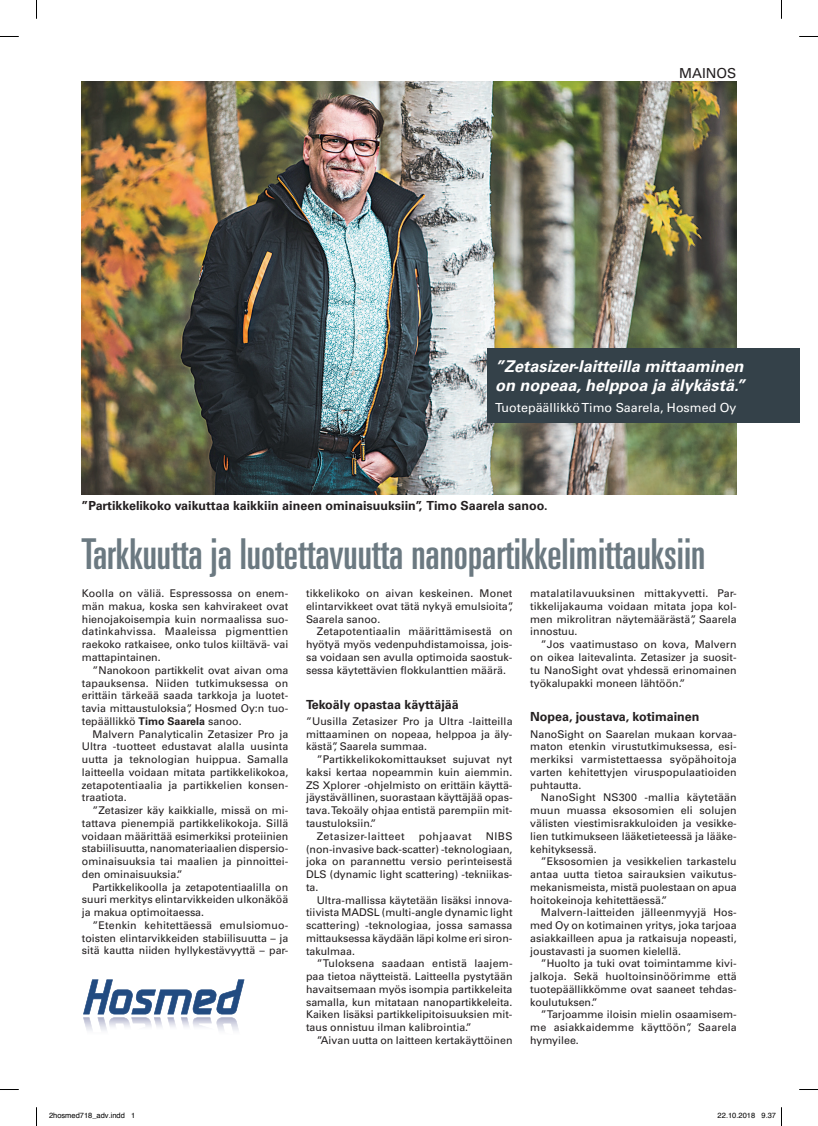
<style>
.page{position:relative;width:818px;height:1126px;background:#fff}
.page>*{position:absolute;margin:0;border:0;box-sizing:border-box;transform-origin:0 0}
.t1{font:ultra-condensed 42.5px "Univers LT Std";color:#6b7981}
.t2{font:italic 700 16.25px/19.5px "Univers LT Std";color:#fff}
.t3{font:13.75px "Univers LT Std";color:#231f20}
.t4{font:700 12.5px "Univers LT Std";color:#231f20}
.t5{font:12.5px "Univers LT Std";color:#fff}
.t6{font:10.62px/12.8px "Univers LT Std";color:#231f20;text-align:justify}
.t7{font:10.62px "Univers LT Std";letter-spacing:.035em;color:#231f20}
.t8{font:7.5px "Helvetica";color:#000}
.s1{font-weight:700}
</style>
<div class="page">
<img style="left:81px;top:81px;width:654px;height:413px">
<div style="left:486px;top:348px;width:312px;height:75px;background:#344149"></div>
<svg style="left:83px;top:979px;width:161px;height:52px"></svg>
<svg style="left:0;top:36px;width:19px;height:1px"></svg>
<svg style="left:799px;top:36px;width:18px;height:1px"></svg>
<svg style="left:0;top:1089px;width:19px;height:1px"></svg>
<svg style="left:799px;top:1089px;width:18px;height:1px"></svg>
<svg style="left:36px;top:0;width:1px;height:19px"></svg>
<svg style="left:36px;top:1107px;width:1px;height:18px"></svg>
<p class="t3" style="left:678px;top:65px;width:59px">MAINOS</p>
<h2 class="t2" style="left:495px;top:357px;width:251px">”Zetasizer-laitteilla mittaaminen on nopeaa, helppoa ja älykästä.”</h2>
<p class="t5" style="left:495px;top:400px;width:243px">Tuotepäällikkö Timo Saarela, Hosmed Oy</p>
<p class="t4" style="left:81px;top:498px;width:467px">”Partikkelikoko vaikuttaa kaikkiin aineen ominaisuuksiin”, Timo Saarela sanoo.</p>
<h1 class="t1" style="left:81px;top:529px;width:625px">Tarkkuutta ja luotettavuutta nanopartikkelimittauksiin</h1>
<p class="t6" style="left:82px;top:587px;width:208px">Koolla on väliä. Espressossa on enem&shy;män makua, koska sen kahvirakeet ovat hienojakoisempia kuin normaalissa suo&shy;datinkahvissa. Maaleissa pigmenttien raekoko ratkaisee, onko tulos kiiltävä- vai mattapintainen.</p>
<p class="t6" style="left:82px;top:663px;width:208px;text-indent:11px">”Nanokoon partikkelit ovat aivan oma tapauksensa. Niiden tutkimuksessa on erittäin tärkeää saada tarkkoja ja luotet&shy;tavia mittaustuloksia”, Hosmed Oy:n tuo&shy;tepäällikkö <span class="s1">Timo Saarela</span> sanoo.</p>
<p class="t6" style="left:82px;top:727px;width:208px;text-indent:11px">Malvern Panalyticalin Zetasizer Pro ja Ultra -tuotteet edustavat alalla uusinta uutta ja teknologian huippua. Samalla laitteella voidaan mitata partikkelikokoa, zetapotentiaalia ja partikkelien konsen&shy;traatiota.</p>
<p class="t6" style="left:82px;top:804px;width:208px;text-indent:11px">”Zetasizer käy kaikkialle, missä on mi&shy;tattava pienempiä partikkelikokoja. Sillä voidaan määrittää esimerkiksi proteiinien stabiilisuutta, nanomateriaalien dispersio&shy;ominaisuuksia tai maalien ja pinnoittei&shy;den ominaisuuksia.”</p>
<p class="t6" style="left:82px;top:880px;width:208px;text-indent:11px">Partikkelikoolla ja zetapotentiaalilla on suuri merkitys elintarvikkeiden ulkonäköä ja makua optimoitaessa.</p>
<p class="t6" style="left:82px;top:918px;width:208px;text-indent:11px">”Etenkin kehitettäessä emulsiomuo&shy;toisten elintarvikkeiden stabiilisuutta – ja sitä kautta niiden hyllykestävyyttä – par-</p>
<p class="t6" style="left:306px;top:587px;width:209px;text-align:left">tikkelikoko on aivan keskeinen. Monet elintarvikkeet ovat tätä nykyä emulsioita”,<br>Saarela sanoo.</p>
<p class="t6" style="left:306px;top:625px;width:208px;text-indent:11px">Zetapotentiaalin määrittämisestä on hyötyä myös vedenpuhdistamoissa, jois&shy;sa voidaan sen avulla optimoida saostuk&shy;sessa käytettävien flokkulanttien määrä.</p>
<p class="t4" style="left:306px;top:696px;width:154px">Tekoäly opastaa käyttäjää</p>
<p class="t6" style="left:306px;top:714px;width:208px">”Uusilla Zetasizer Pro ja Ultra -laitteilla mittaaminen on nopeaa, helppoa ja äly&shy;kästä”, Saarela summaa.</p>
<p class="t6" style="left:316px;top:753px;width:197px">”Partikkelikokomittaukset sujuvat nyt</p>
<p class="t6" style="left:306px;top:765px;width:208px">kaksi kertaa nopeammin kuin aiemmin.</p>
<p class="t6" style="left:306px;top:778px;width:208px">ZS Xplorer -ohjelmisto on erittäin käyttä-</p>
<p class="t6" style="left:306px;top:791px;width:208px">jäystävällinen, suorastaan käyttäjää opas-</p>
<p class="t6" style="left:306px;top:804px;width:208px">tava. Tekoäly ohjaa entistä parempiin mit-</p>
<p class="t6" style="left:306px;top:816px;width:72px">taustuloksiin.”</p>
<p class="t7" style="left:316px;top:829px;width:89px">Zetasizer-laitteet</p>
<p class="t7" style="left:418px;top:829px;width:54px">pohjaavat</p>
<p class="t6" style="left:306px;top:829px;width:208px;text-indent:180px">NIBS (non-invasive back-scatter) -teknologiaan, joka on parannettu versio perinteisestä DLS (dynamic light scattering) -tekniikas&shy;ta.</p>
<p class="t6" style="left:306px;top:893px;width:208px;text-indent:11px">Ultra-mallissa käytetään lisäksi innova&shy;tiivista MADSL (multi-angle dynamic light scattering) -teknologiaa, jossa samassa mittauksessa käydään läpi kolme eri siron&shy;takulmaa.</p>
<p class="t6" style="left:306px;top:957px;width:208px;text-indent:11px">”Tuloksena saadaan entistä laajem&shy;paa tietoa näytteistä. Laitteella pystytään havaitsemaan myös isompia partikkeleita samalla, kun mitataan nanopartikkeleita.<br>Kaiken lisäksi partikkelipitoisuuksien mit&shy;taus onnistuu ilman kalibrointia.”</p>
<p class="t6" style="left:316px;top:1033px;width:197px">”Aivan uutta on laitteen kertakäyttöinen</p>
<p class="t6" style="left:530px;top:587px;width:208px">matalatilavuuksinen mittakyvetti. Par&shy;tikkelijakauma voidaan mitata jopa kol&shy;men mikrolitran näytemäärästä”, Saarela innostuu.</p>
<p class="t6" style="left:530px;top:638px;width:208px;text-indent:11px">”Jos vaatimustaso on kova, Malvern on oikea laitevalinta. Zetasizer ja suosit&shy;tu NanoSight ovat yhdessä erinomainen työkalupakki moneen lähtöön.”</p>
<p class="t4" style="left:530px;top:709px;width:171px">Nopea, joustava, kotimainen</p>
<p class="t6" style="left:530px;top:727px;width:208px">NanoSight on Saarelan mukaan korvaa&shy;maton etenkin virustutkimuksessa, esi&shy;merkiksi varmistettaessa syöpähoitoja varten kehitettyjen viruspopulaatioiden puhtautta.</p>
<p class="t6" style="left:530px;top:791px;width:208px;text-indent:11px">NanoSight NS300 -mallia käytetään muun muassa eksosomien eli solujen välisten viestimisrakkuloiden ja vesikke&shy;lien tutkimukseen lääketieteessä ja lääke&shy;kehityksessä.</p>
<p class="t6" style="left:530px;top:855px;width:208px;text-indent:11px">”Eksosomien ja vesikkelien tarkastelu antaa uutta tietoa sairauksien vaikutus&shy;mekanismeista, mistä puolestaan on apua hoitokeinoja kehitettäessä.”</p>
<p class="t6" style="left:530px;top:906px;width:208px;text-indent:11px">Malvern-laitteiden jälleenmyyjä Hos&shy;med Oy on kotimainen yritys, joka tarjoaa asiakkailleen apua ja ratkaisuja nopeasti, joustavasti ja suomen kielellä.</p>
<p class="t6" style="left:530px;top:957px;width:208px;text-indent:11px">”Huolto ja tuki ovat toimintamme kivi&shy;jalkoja. Sekä huoltoinsinöörimme että tuotepäällikkömme ovat saaneet tehdas&shy;koulutuksen.”</p>
<p class="t6" style="left:530px;top:1008px;width:208px;text-indent:11px">”Tarjoamme iloisin mielin osaamisem&shy;me asiakkaidemme käyttöön”, Saarela hymyilee.</p>
<p class="t8" style="left:49px;top:1109px;width:88px">2hosmed718_adv.indd 1</p>
<p class="t8" style="left:717px;top:1109px;width:60px">22.10.2018 9.37</p>
</div>
